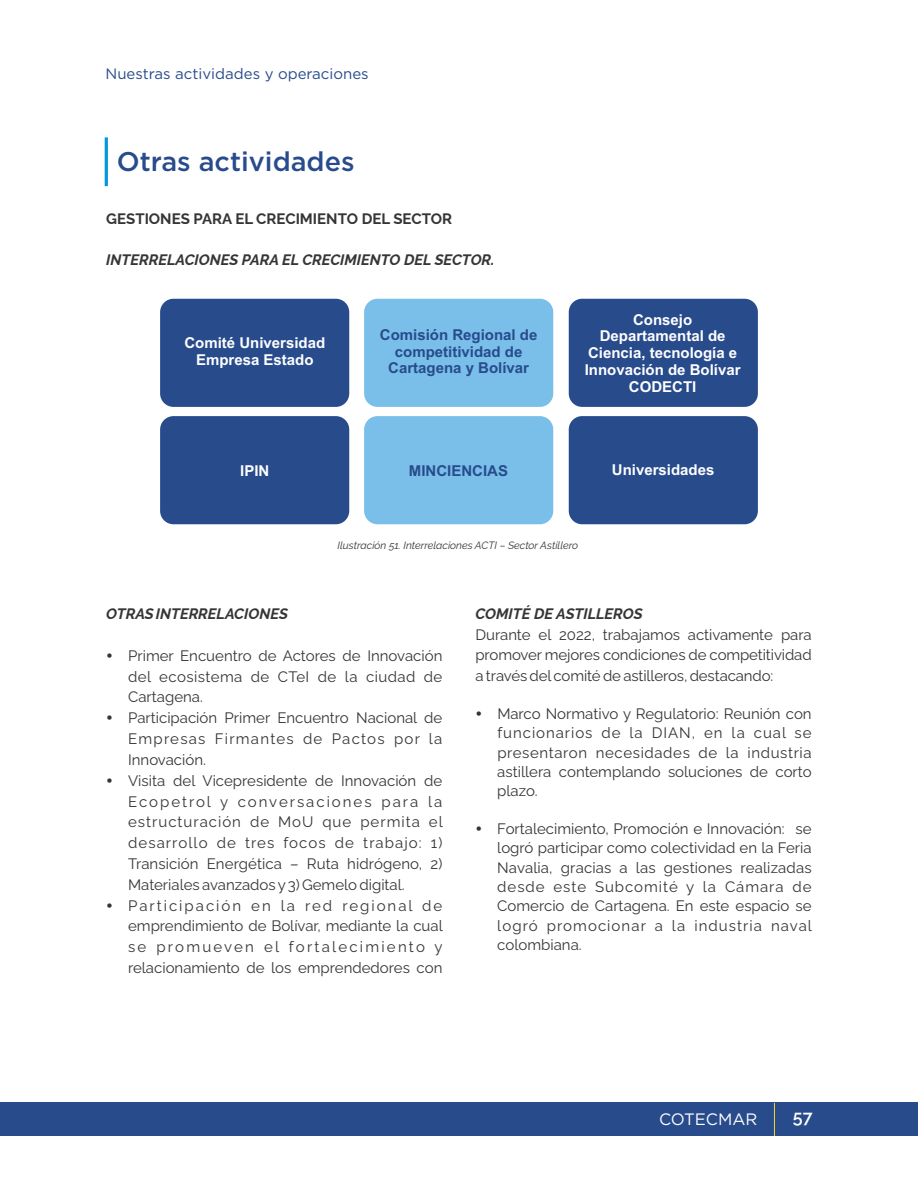
<style>
.page{position:relative;width:918px;height:1188px;background:#fff}
.page>*{position:absolute;margin:0;border:0;box-sizing:border-box;transform-origin:0 0}
.t1{font:500 27px "Gotham";color:#284b8c}
.t2{font:600 18px "Raleway";color:#fefefe}
.t3{font:16.5px "Gotham";color:#fefefe}
.t4{font:15px/20.9px "Raleway";color:#373435;text-align:justify}
.t5{font:700 15px/16.8px "Arial";color:#fefefe;text-align:center}
.t6{font:italic 700 15px "Raleway";color:#373435}
.t7{font:700 15px/16.8px "Arial";color:#284b8c;text-align:center}
.t8{font:700 15px "Raleway";color:#373435}
.t9{font:15px "Gotham";color:#284b8c}
.t10{font:italic 10.5px "Raleway";color:#373435}
</style>
<div class="page">
<hr style="left:105px;top:137px;width:3px;height:49px;background:#0098da">
<div style="left:160px;top:299px;width:189px;height:108px;background:#284b8c;border-radius:13px"></div>
<div style="left:364px;top:299px;width:189px;height:108px;background:#79bfe9;border-radius:13px"></div>
<div style="left:569px;top:299px;width:189px;height:108px;background:#284b8c;border-radius:13px"></div>
<div style="left:160px;top:416px;width:189px;height:108px;background:#284b8c;border-radius:13px"></div>
<div style="left:364px;top:416px;width:189px;height:108px;background:#79bfe9;border-radius:13px"></div>
<div style="left:569px;top:416px;width:189px;height:108px;background:#284b8c;border-radius:13px"></div>
<div style="left:0;top:1103px;width:918px;height:33px;background:#284b8c"></div>
<hr style="left:774px;top:1103px;width:1px;height:33px;background:#f8d628">
<p class="t9" style="left:106px;top:67px;width:265px">Nuestras actividades y operaciones</p>
<h1 class="t1" style="left:117px;top:149px;width:239px">Otras actividades</h1>
<p class="t8" style="left:106px;top:210px;width:347px">GESTIONES PARA EL CRECIMIENTO DEL SECTOR</p>
<p class="t6" style="left:106px;top:250px;width:390px">INTERRELACIONES PARA EL CRECIMIENTO DEL SECTOR.</p>
<p class="t5" style="left:184px;top:336px;width:142px">Comité Universidad<br>Empresa Estado</p>
<p class="t7" style="left:380px;top:328px;width:159px">Comisión Regional de competitividad de<br>Cartagena y Bolívar</p>
<p class="t5" style="left:585px;top:312px;width:157px">Consejo<br>Departamental de<br>Ciencia, tecnología e<br>Innovación de Bolívar<br>CODECTI</p>
<p class="t5" style="left:240px;top:463px;width:31px">IPIN</p>
<p class="t7" style="left:409px;top:463px;width:101px">MINCIENCIAS</p>
<p class="t5" style="left:612px;top:463px;width:104px">Universidades</p>
<p class="t10" style="left:338px;top:539px;width:242px">Ilustración 51. Interrelaciones ACTI – Sector Astillero</p>
<p class="t6" style="left:106px;top:605px;width:183px">OTRAS INTERRELACIONES</p>
<p class="t4" style="left:128px;top:645px;width:316px;text-align:left">Primer Encuentro de Actores de Innovación del ecosistema de CTeI de la ciudad de Cartagena.<br>Participación Primer Encuentro Nacional de Empresas Firmantes de Pactos por la Innovación.<br>Visita del Vicepresidente de Innovación de Ecopetrol y conversaciones para la estructuración de MoU que permita el desarrollo de tres focos de trabajo: 1)<br>Transición Energética – Ruta hidrógeno, 2)<br>Materiales avanzados y 3) Gemelo digital.<br>Participación en la red regional de emprendimiento de Bolívar, mediante la cual se promueven el fortalecimiento y relacionamiento de los emprendedores con</p>
<p class="t6" style="left:476px;top:605px;width:169px">COMITÉ DE ASTILLEROS</p>
<p class="t4" style="left:476px;top:624px;width:338px">Durante el 2022, trabajamos activamente para promover mejores condiciones de competitividad a través del comité de astilleros, destacando:</p>
<p class="t4" style="left:497px;top:704px;width:316px;line-height:19.4px">Marco Normativo y Regulatorio: Reunión con funcionarios de la DIAN, en la cual se presentaron necesidades de la industria astillera contemplando soluciones de corto plazo.</p>
<p class="t4" style="left:497px;top:819px;width:316px;line-height:19.4px">Fortalecimiento, Promoción e Innovación: se logró participar como colectividad en la Feria Navalia, gracias a las gestiones realizadas desde este Subcomité y la Cámara de Comercio de Cartagena. En este espacio se logró promocionar a la industria naval colombiana.</p>
<p class="t3" style="left:659px;top:1112px;width:100px">COTECMAR</p>
<p class="t2" style="left:793px;top:1106px;width:21px">57</p>
</div>
